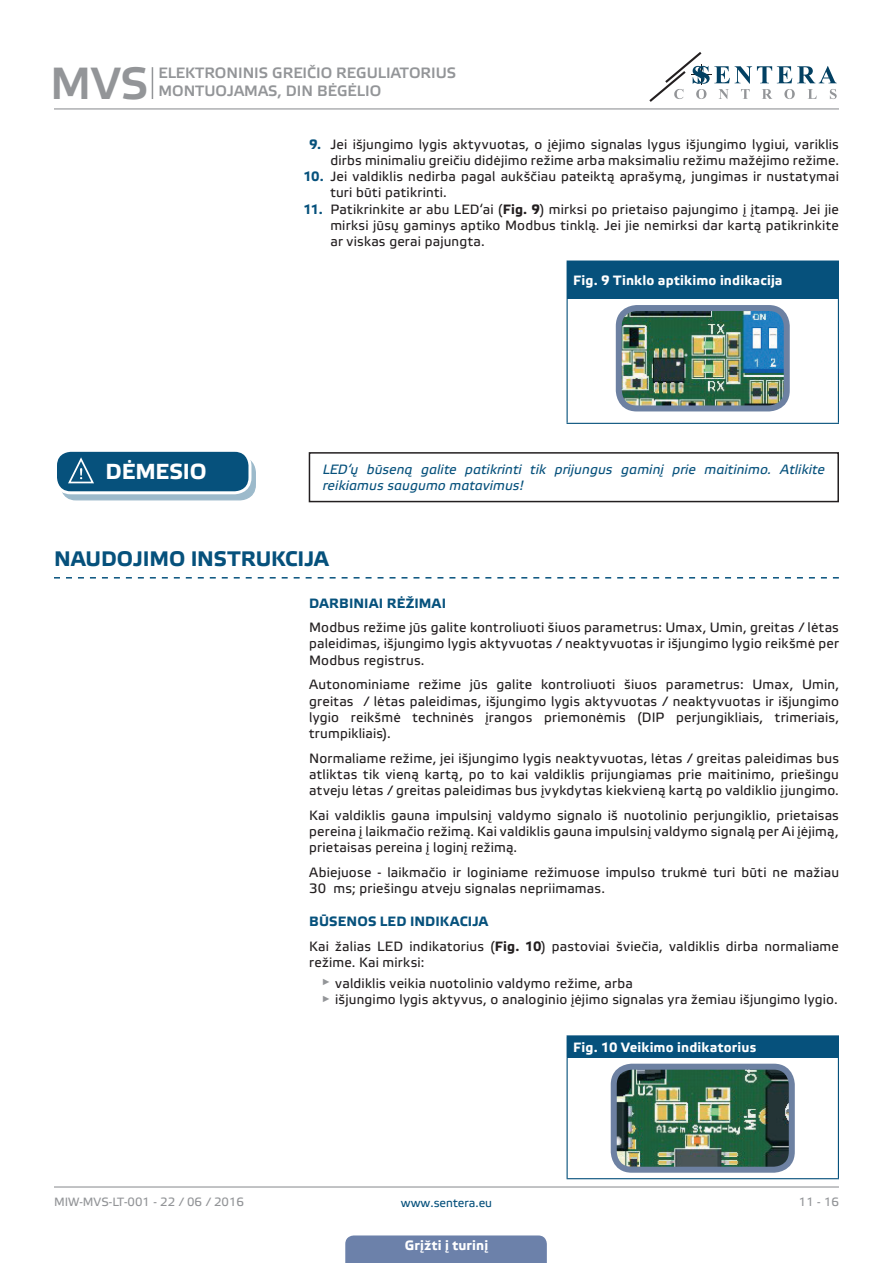
<style>
.page{position:relative;width:893px;height:1263px;background:#fff}
.page>*{position:absolute;margin:0;border:0;box-sizing:border-box;transform-origin:0 0}
.t1{font:45px "Etelka Medium Pro";color:#939598}
.t2{font:700 21.75px "Etelka Text Pro";letter-spacing:-.005em;color:#fff}
.t3{font:700 21px "Etelka Text Pro";letter-spacing:-.005em;color:#06517c}
.t4{font:15px/18px "Etelka Medium Pro";color:#939598}
.t5{font:13.5px/16.2px "Etelka Text Pro";letter-spacing:.015em;color:#231f20;text-align:justify}
.t6{font:italic 13.5px/16.2px "Etelka Text Pro";letter-spacing:.015em;color:#06517c}
.t7{font:700 13.5px "Etelka Text Pro";letter-spacing:.01em;color:#fff}
.t8{font:700 13.5px "Etelka Text Pro";letter-spacing:.02em;color:#06517c}
.t9{font:12px "Etelka Text Pro";color:#939598}
.t10{font:12px "Etelka Text Pro";color:#06517c}
.s1{font-weight:700;color:#06517c}
.s2{font-weight:700}
</style>
<div class="page">
<hr style="left:54px;top:108px;width:785px;height:1px;background:#939598">
<hr style="left:54px;top:1186px;width:785px;height:1px;background:#939598">
<svg style="left:649px;top:52px;width:188px;height:50px"></svg>
<div style="left:345px;top:1235px;width:202px;height:28px;background:#6c81aa"></div>
<svg style="left:54px;top:577px;width:785px;height:1px"></svg>
<div style="left:567px;top:261px;width:271px;height:38px;background:#06517c"></div>
<hr style="left:567px;top:260px;width:272px;height:2px;background:#06517c">
<hr style="left:838px;top:262px;width:1px;height:37px;background:#06517c">
<hr style="left:567px;top:299px;width:1px;height:124px;background:#06517c">
<hr style="left:838px;top:299px;width:1px;height:124px;background:#06517c">
<hr style="left:567px;top:423px;width:272px;height:1px;background:#06517c">
<img style="left:623px;top:312px;width:160px;height:92px">
<div style="left:616px;top:305px;width:174px;height:106px;border:6px solid #6d81a2;border-radius:18px"></div>
<svg style="left:61px;top:457px;width:194px;height:43px"></svg>
<div style="left:60px;top:457px;width:196px;height:43px;border:1px solid #06517c;border-radius:15px"></div>
<div style="left:56px;top:450px;width:194px;height:43px;background:#06517c;border-radius:15px"></div>
<div style="left:54px;top:449px;width:197px;height:45px;border:3px solid #fff;border-radius:15px"></div>
<svg style="left:67px;top:457px;width:38px;height:37px"></svg>
<div style="left:309px;top:452px;width:530px;height:50px;border:2px solid #231f20"></div>
<div style="left:567px;top:1036px;width:271px;height:22px;background:#06517c"></div>
<hr style="left:567px;top:1035px;width:272px;height:1px;background:#06517c">
<svg style="left:838px;top:1036px;width:1px;height:22px"></svg>
<hr style="left:567px;top:1058px;width:1px;height:120px;background:#06517c">
<hr style="left:838px;top:1058px;width:1px;height:120px;background:#06517c">
<hr style="left:567px;top:1178px;width:272px;height:1px;background:#06517c">
<img style="left:618px;top:1071px;width:170px;height:95px">
<div style="left:611px;top:1064px;width:184px;height:109px;border:6px solid #6d81a2;border-radius:18px"></div>
<hr style="left:152px;top:67px;width:1px;height:32px;background:#939598">
<h1 class="t1" style="left:50px;top:59px;width:100px">MVS</h1>
<p class="t4" style="left:158px;top:65px;width:299px">ELEKTRONINIS GREIČIO REGULIATORIUS<br>MONTUOJAMAS, DIN BĖGĖLIO</p>
<p class="t5" style="left:309px;top:137px;width:531px;text-align:right"><span class="s1">9.</span> Jei išjungimo lygis aktyvuotas, o įėjimo signalas lygus išjungimo lygiui, variklis dirbs minimaliu greičiu didėjimo režime arba maksimaliu režimu mažėjimo režime.</p>
<p class="t5" style="left:330px;top:169px;width:510px;text-indent:-27px"><span class="s1">10.</span> Jei valdiklis nedirba pagal aukščiau pateiktą aprašymą, jungimas ir nustatymai turi būti patikrinti.</p>
<p class="t5" style="left:330px;top:202px;width:510px;text-indent:-27px"><span class="s1">11.</span> Patikrinkite ar abu LED‘ai (<span class="s2">Fig. 9</span>) mirksi po prietaiso pajungimo į įtampą. Jei jie mirksi jūsų gaminys aptiko Modbus tinklą. Jei jie nemirksi dar kartą patikrinkite ar viskas gerai pajungta.</p>
<p class="t7" style="left:573px;top:273px;width:211px">Fig. 9 Tinklo aptikimo indikacija</p>
<h2 class="t2" style="left:105px;top:460px;width:103px">DĖMESIO</h2>
<p class="t6" style="left:323px;top:462px;width:503px">LED‘ų būseną galite patikrinti tik prijungus gaminį prie maitinimo. Atlikite reikiamus saugumo matavimus!</p>
<h3 class="t3" style="left:54px;top:547px;width:276px">NAUDOJIMO INSTRUKCIJA</h3>
<p class="t8" style="left:309px;top:595px;width:138px">DARBINIAI RĖŽIMAI</p>
<p class="t5" style="left:309px;top:620px;width:531px">Modbus režime jūs galite kontroliuoti šiuos parametrus: Umax, Umin, greitas / lėtas paleidimas, išjungimo lygis aktyvuotas / neaktyvuotas ir išjungimo lygio reikšmė per Modbus registrus.</p>
<p class="t5" style="left:309px;top:677px;width:531px">Autonominiame režime jūs galite kontroliuoti šiuos parametrus: Umax, Umin, greitas / lėtas paleidimas, išjungimo lygis aktyvuotas / neaktyvuotas ir išjungimo lygio reikšmė techninės įrangos priemonėmis (DIP perjungikliais, trimeriais, trumpikliais).</p>
<p class="t5" style="left:309px;top:751px;width:531px">Normaliame režime, jei išjungimo lygis neaktyvuotas, lėtas / greitas paleidimas bus atliktas tik vieną kartą, po to kai valdiklis prijungiamas prie maitinimo, priešingu atveju lėtas / greitas paleidimas bus įvykdytas kiekvieną kartą po valdiklio įjungimo.</p>
<p class="t5" style="left:309px;top:808px;width:531px">Kai valdiklis gauna impulsinį valdymo signalo iš nuotolinio perjungiklio, prietaisas pereina į laikmačio režimą. Kai valdiklis gauna impulsinį valdymo signalą per Ai įėjimą, prietaisas pereina į loginį režimą.</p>
<p class="t5" style="left:309px;top:865px;width:531px">Abiejuose - laikmačio ir loginiame režimuose impulso trukmė turi būti ne mažiau<br>30 ms; priešingu atveju signalas nepriimamas.</p>
<p class="t5" style="left:309px;top:910px;width:531px;line-height:24.8px"><span class="s1">BŪSENOS LED INDIKACIJA<br></span>Kai žalias LED indikatorius (<span class="s2">Fig. 10</span>) pastoviai šviečia, valdiklis dirba normaliame</p>
<p class="t5" style="left:322px;top:953px;width:312px;line-height:20.4px;text-indent:-13px">režime. Kai mirksi:<br><sup>►</sup> valdiklis veikia nuotolinio valdymo režime, arba</p>
<p class="t5" style="left:322px;top:992px;width:517px"><sup>►</sup> išjungimo lygis aktyvus, o analoginio įėjimo signalas yra žemiau išjungimo lygio.</p>
<p class="t7" style="left:573px;top:1039px;width:185px">Fig. 10 Veikimo indikatorius</p>
<p class="t9" style="left:54px;top:1195px;width:192px">MIW-MVS-LT-001 - 22 / 06 / 2016</p>
<p class="t10" style="left:401px;top:1196px;width:93px">www.sentera.eu</p>
<p class="t9" style="left:799px;top:1195px;width:42px">11 - 16</p>
<p class="t7" style="left:405px;top:1238px;width:85px">Grįžti į turinį</p>
</div>
